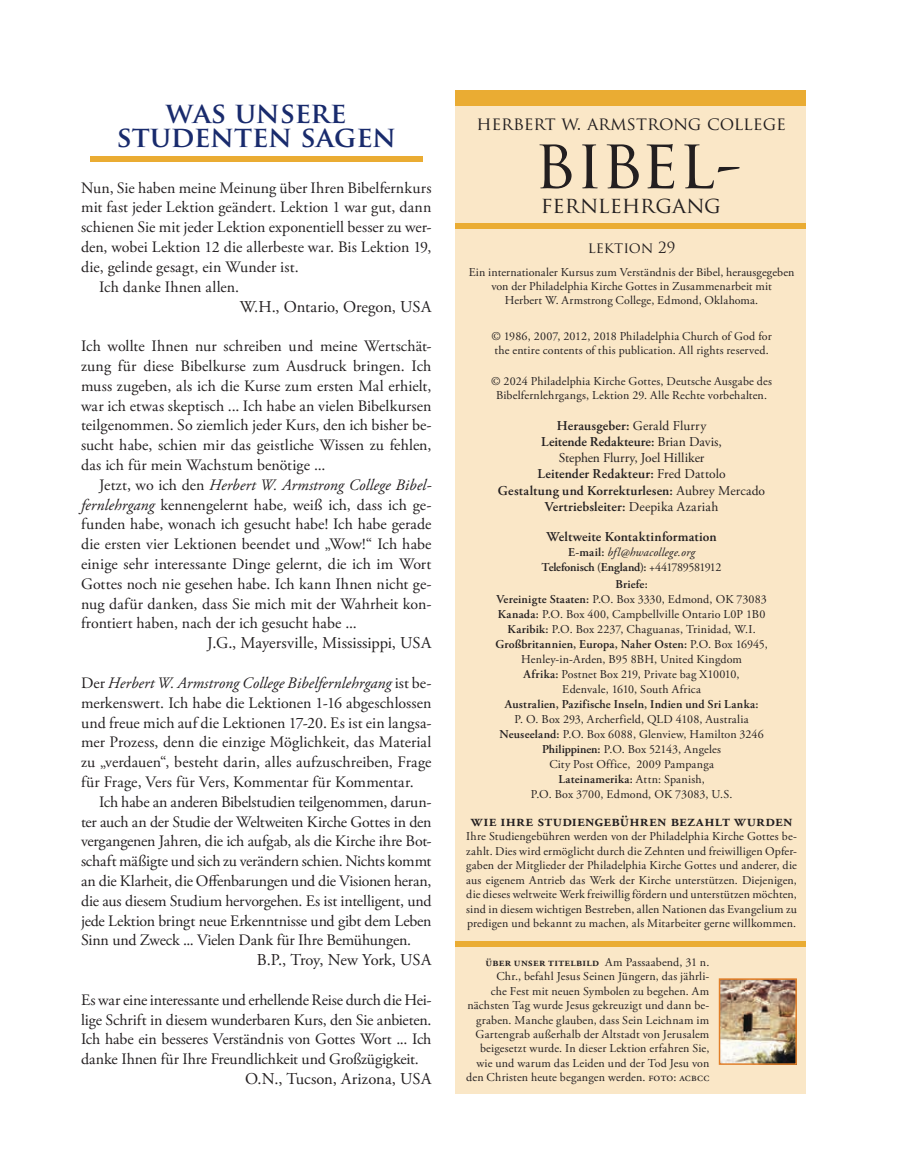
<style>
.page{position:relative;width:905px;height:1175px;background:#fff}
.page>*{position:absolute;margin:0;border:0;box-sizing:border-box;transform-origin:0 0}
.t1{font:68.4px "Trajan Pro";letter-spacing:-.01em;color:#231f20}
.t2{font:700 28.5px/24px "Trajan Pro";color:#192b6d;text-align:center}
.t3{font:22.2px "Trajan Pro";color:#231f20}
.t4{font:18px "Trajan Pro";letter-spacing:-.005em;color:#231f20}
.t5{font:16.5px "Adobe Garamond Pro";letter-spacing:.005em;color:#231f20}
.t6{font:600 16.5px "Adobe Garamond Pro";letter-spacing:.015em;color:#231f20}
.t7{font:15.9px/19.8px "Adobe Garamond Pro";letter-spacing:-.015em;color:#231f20;text-align:justify}
.t8{font:15px "Trajan Pro";color:#231f20}
.t9{font:600 13.5px/16.2px "Adobe Garamond Pro";letter-spacing:.02em;color:#231f20;text-align:center}
.t10{font:12px/14.4px "Adobe Garamond Pro";letter-spacing:.01em;color:#231f20;text-align:center}
.t11{font:600 12px/15px "Adobe Garamond Pro";letter-spacing:.02em;color:#231f20;text-align:center}
.s1{font-style:italic}
.s2{font-weight:400}
.s3{font-weight:400;font-style:italic}
.s4{font-weight:600}
</style>
<div class="page">
<div style="left:455px;top:90px;width:351px;height:1004px;background:#fae7c7"></div>
<img style="left:721px;top:981px;width:72px;height:80px">
<div style="left:718px;top:978px;width:78px;height:86px;border:2px solid #e17e27"></div>
<div style="left:455px;top:90px;width:351px;height:15px;background:#eaac33"></div>
<div style="left:455px;top:223px;width:351px;height:5px;background:#eaac33"></div>
<div style="left:455px;top:941px;width:351px;height:6px;background:#eaac33"></div>
<div style="left:90px;top:156px;width:332px;height:6px;background:#eaac33"></div>
<h2 class="t2" style="left:116px;top:101px;width:281px">WAS UNSERE<br>STUDENTEN SAGEN</h2>
<p class="t7" style="left:81px;top:178px;width:352px">Nun, Sie haben meine Meinung über Ihren Bibelfernkurs</p>
<p class="t7" style="left:81px;top:198px;width:352px">mit fast jeder Lektion geändert. Lektion 1 war gut, dann</p>
<p class="t7" style="left:81px;top:218px;width:352px">schienen Sie mit jeder Lektion exponentiell besser zu wer-</p>
<p class="t7" style="left:81px;top:238px;width:352px">den, wobei Lektion 12 die allerbeste war. Bis Lektion 19,</p>
<p class="t7" style="left:81px;top:257px;width:219px">die, gelinde gesagt, ein Wunder ist.</p>
<p class="t7" style="left:99px;top:277px;width:142px">Ich danke Ihnen allen.</p>
<p class="t5" style="left:240px;top:296px;width:193px">W.H., Ontario, Oregon, USA</p>
<p class="t7" style="left:81px;top:337px;width:352px">Ich wollte Ihnen nur schreiben und meine Wertschät&shy;zung für diese Bibelkurse zum Ausdruck bringen. Ich muss zugeben, als ich die Kurse zum ersten Mal erhielt, war ich etwas skeptisch ... Ich habe an vielen Bibelkursen teilgenommen. So ziemlich jeder Kurs, den ich bisher be&shy;sucht habe, schien mir das geistliche Wissen zu fehlen, das ich für mein Wachstum benötige ...</p>
<p class="t7" style="left:81px;top:475px;width:352px;text-indent:18px">Jetzt, wo ich den <span class="s1">Herbert W. Armstrong College Bibel&shy;fernlehrgang</span> kennengelernt habe<span class="s1">,</span> weiß ich, dass ich ge&shy;funden habe, wonach ich gesucht habe! Ich habe gerade die ersten vier Lektionen beendet und „Wow!“ Ich habe einige sehr interessante Dinge gelernt, die ich im Wort Gottes noch nie gesehen habe. Ich kann Ihnen nicht ge&shy;nug dafür danken, dass Sie mich mit der Wahrheit kon&shy;frontiert haben, nach der ich gesucht habe ...</p>
<p class="t5" style="left:207px;top:633px;width:226px">J.G., Mayersville, Mississippi, USA</p>
<p class="t7" style="left:81px;top:673px;width:352px">Der <span class="s1">Herbert W. Armstrong College Bibelfernlehrgang</span> ist be&shy;merkenswert. Ich habe die Lektionen 1-16 abgeschlossen und freue mich auf die Lektionen 17-20. Es ist ein langsa&shy;mer Prozess, denn die einzige Möglichkeit, das Material zu „verdauen“, besteht darin, alles aufzuschreiben, Frage für Frage, Vers für Vers, Kommentar für Kommentar.</p>
<p class="t7" style="left:81px;top:792px;width:352px;text-indent:18px">Ich habe an anderen Bibelstudien teilgenommen, darun&shy;ter auch an der Studie der Weltweiten Kirche Gottes in den vergangenen Jahren, die ich aufgab, als die Kirche ihre Bot&shy;schaft mäßigte und sich zu verändern schien. Nichts kommt an die Klarheit, die Offenbarungen und die Visionen heran, die aus diesem Studium hervorgehen. Es ist intelligent, und jede Lektion bringt neue Erkenntnisse und gibt dem Leben Sinn und Zweck ... Vielen Dank für Ihre Bemühungen.</p>
<p class="t5" style="left:257px;top:950px;width:176px">B.P., Troy, New York, USA</p>
<p class="t7" style="left:81px;top:990px;width:352px">Es war eine interessante und erhellende Reise durch die Hei&shy;lige Schrift in diesem wunderbaren Kurs, den Sie anbieten.<br>Ich habe ein besseres Verständnis von Gottes Wort ... Ich danke Ihnen für Ihre Freundlichkeit und Großzügigkeit.</p>
<p class="t5" style="left:245px;top:1068px;width:188px">O.N., Tucson, Arizona, USA</p>
<p class="t4" style="left:476px;top:112px;width:311px">HERBERT W. ARMSTRONG COLLEGE</p>
<h1 class="t1" style="left:534px;top:120px;width:210px">BIBEL-</h1>
<h3 class="t3" style="left:540px;top:191px;width:182px">FERNLEHRGANG</h3>
<p class="t8" style="left:587px;top:238px;width:89px">LEKTION 29</p>
<p class="t10" style="left:468px;top:265px;width:327px">Ein internationaler Kursus zum Verständnis der Bibel, herausgegeben von der Philadelphia Kirche Gottes in Zusammenarbeit mit<br>Herbert W. Armstrong College, Edmond, Oklahoma.</p>
<p class="t10" style="left:491px;top:329px;width:282px;text-align:left">© 1986, 2007, 2012, 2018 Philadelphia Church of God for the entire contents of this publication. All rights reserved.</p>
<p class="t10" style="left:491px;top:374px;width:282px">© 2024 Philadelphia Kirche Gottes, Deutsche Ausgabe des<br>Bibelfernlehrgangs, Lektion 29. Alle Rechte vorbehalten.</p>
<p class="t9" style="left:498px;top:417px;width:269px">Herausgeber: <span class="s2">Gerald Flurry<br></span>Leitende Redakteure: <span class="s2">Brian Davis,<br>Stephen Flurry, Joel Hilliker<br></span>Leitender Redakteur: <span class="s2">Fred Dattolo<br></span>Gestaltung und Korrekturlesen: <span class="s2">Aubrey Mercado </span>Vertriebsleiter: <span class="s2">Deepika Azariah</span></p>
<p class="t9" style="left:546px;top:529px;width:172px">Weltweite Kontaktinformation</p>
<p class="t11" style="left:541px;top:545px;width:181px">E-mail: <span class="s3">bfl@hwacollege.org<br></span>Telefonisch (England): <span class="s2">+441789581912</span></p>
<p class="t10" style="left:495px;top:577px;width:274px;line-height:15px"><span class="s4">Briefe:<br>Vereinigte Staaten:</span> P.O. Box 3330, Edmond, OK 73083<br><span class="s4">Kanada:</span> P.O. Box 400, Campbellville Ontario L0P 1B0<br><span class="s4">Karibik:</span> P.O. Box 2237, Chaguanas, Trinidad, W.I.<br><span class="s4">Großbritannien, Europa, Naher Osten:</span> P.O. Box 16945, Henley-in-Arden, B95 8BH, United Kingdom<br><span class="s4">Afrika:</span> Postnet Box 219, Private bag X10010,<br>Edenvale, 1610, South Africa</p>
<p class="t11" style="left:504px;top:696px;width:255px">Australien, Pazifische Inseln, Indien und Sri Lanka:</p>
<p class="t10" style="left:499px;top:712px;width:266px;line-height:15px">P. O. Box 293, Archerfield, QLD 4108, Australia <span class="s4">Neuseeland:</span> P.O. Box 6088, Glenview, Hamilton 3246<br><span class="s4">Philippinen:</span> P.O. Box 52143, Angeles<br>City Post Office, 2009 Pampanga<br><span class="s4">Lateinamerika:</span> Attn: Spanish,<br>P.O. Box 3700, Edmond, OK 73083, U.S.</p>
<p class="t6" style="left:471px;top:811px;width:323px">wie ihre studiengebühren bezahlt wurden</p>
<p class="t10" style="left:466px;top:830px;width:332px;text-align:justify">Ihre Studiengebühren werden von der Philadelphia Kirche Gottes be&shy;zahlt. Dies wird ermöglicht durch die Zehnten und freiwilligen Opfer&shy;gaben der Mitglieder der Philadelphia Kirche Gottes und anderer, die aus eigenem Antrieb das Werk der Kirche unterstützen. Diejenigen, die dieses weltweite Werk freiwillig fördern und unterstützen möchten, sind in diesem wichtigen Bestreben, allen Nationen das Evangelium zu predigen und bekannt zu machen, als Mitarbeiter gerne willkommen.</p>
<p class="t10" style="left:466px;top:955px;width:244px;text-align:right"><span class="s4">Über unser Titelbild</span> Am Passaabend, 31 n.<br>Chr., befahl Jesus Seinen Jüngern, das jährli-<br>che Fest mit neuen Symbolen zu begehen. Am nächsten Tag wurde Jesus gekreuzigt und dann be&shy;graben. Manche glauben, dass Sein Leichnam im Gartengrab außerhalb der Altstadt von Jerusalem beigesetzt wurde. In dieser Lektion erfahren Sie, wie und warum das Leiden und der Tod Jesu von den Christen heute begangen werden. Foto: acbcc</p>
</div>
